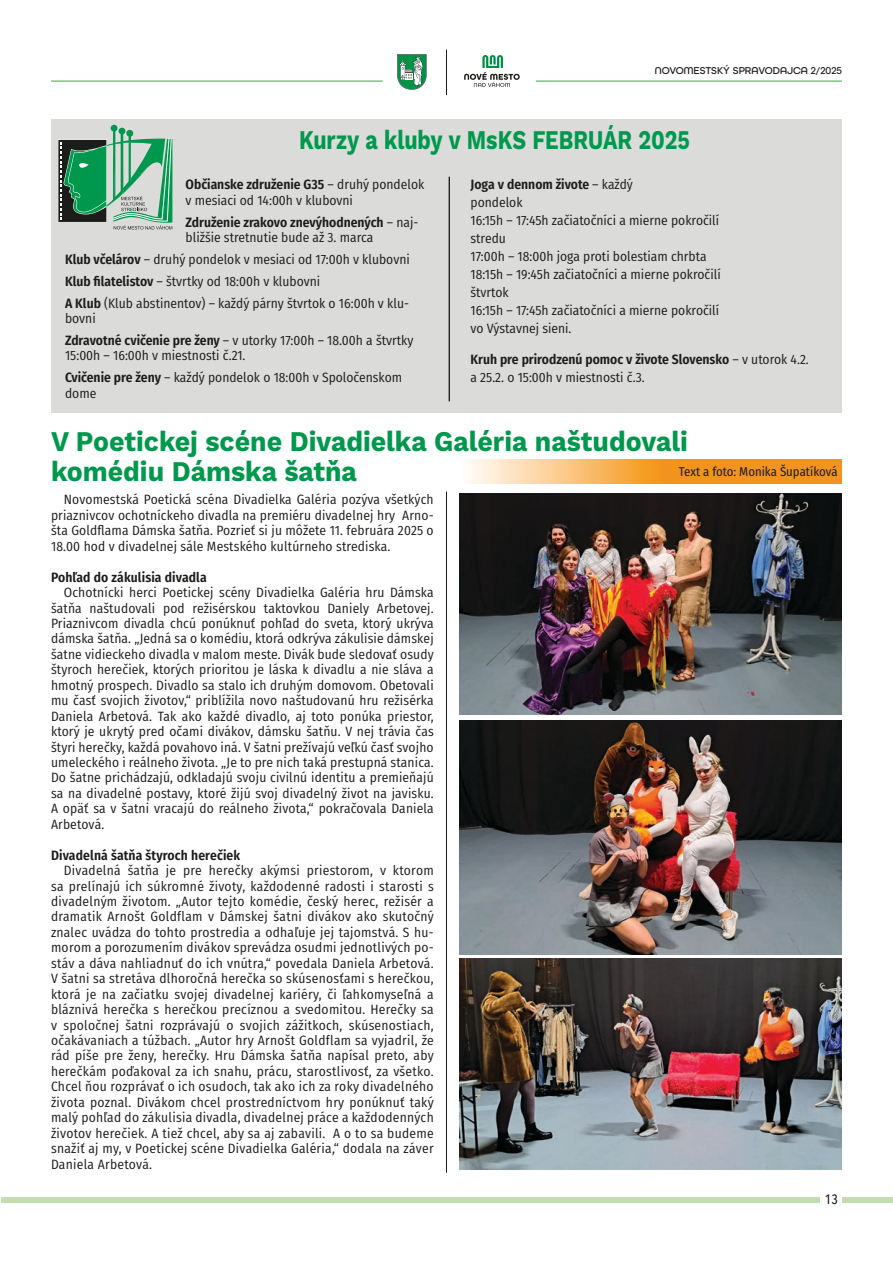
<style>
.page{position:relative;width:893px;height:1263px;background:#fff}
.page>*{position:absolute;margin:0;border:0;box-sizing:border-box;transform-origin:0 0}
.t1{font:700 28.5px/30px "Work Sans";color:#00984d;scale:.93 1}
.t2{font:700 27px "Work Sans";color:#00984d;scale:.79 1}
.t3{font:13.5px/15.5px "Fira Sans Condensed";color:#1c1c1b}
.t4{font:600 13.5px "Fira Sans Condensed";letter-spacing:.01em;color:#1c1c1b}
.t5{font:500 13.5px "Avenir Next Condensed";color:#1c1c1b}
.t6{font:12.75px "Fira Sans Condensed";color:#1c1c1b}
.t7{font:500 10.5px "All Round Gothic";color:#1c1c1b}
.s1{font-weight:600}
</style>
<div class="page">
<hr style="left:536px;top:81px;width:306px;height:1px;background:#3aaa49">
<hr style="left:51px;top:81px;width:332px;height:1px;background:#3aaa49">
<div style="left:0;top:1197px;width:893px;height:6px;background:#c3ddb1"></div>
<div style="left:821px;top:1189px;width:21px;height:16px;background:#fff"></div>
<hr style="left:446px;top:50px;width:1px;height:45px;background:#1c1c1b">
<svg style="left:397px;top:54px;width:30px;height:36px"></svg>
<svg style="left:464px;top:55px;width:56px;height:32px"></svg>
<hr style="left:0;top:1165px;width:1px;height:98px;background:#fff">
<div style="left:51px;top:119px;width:791px;height:293px;background:#dbdbda"></div>
<svg style="left:58px;top:125px;width:114px;height:105px"></svg>
<hr style="left:449px;top:177px;width:1px;height:224px;background:#1c1c1b">
<hr style="left:446px;top:492px;width:1px;height:680px;background:#1c1c1b">
<svg style="left:469px;top:460px;width:373px;height:23px"></svg>
<img style="left:459px;top:493px;width:383px;height:221px">
<img style="left:459px;top:721px;width:383px;height:234px">
<img style="left:459px;top:959px;width:383px;height:210px">
<p class="t7" style="left:655px;top:64px;width:189px">NOVOMESTSKÝ SPRAVODAJCA 2/2025</p>
<h2 class="t2" style="left:299px;top:124px;width:496px">Kurzy a kluby v MsKS FEBRUÁR 2025</h2>
<p class="t3" style="left:186px;top:177px;width:240px"><span class="s1">Občianske združenie G35</span> – druhý pondelok v mesiaci od 14:00h v klubovni</p>
<p class="t3" style="left:186px;top:214px;width:234px"><span class="s1">Združenie zrakovo znevýhodnených</span> – naj&shy;bližšie stretnutie bude až 3. marca</p>
<p class="t3" style="left:65px;top:248px;width:346px;line-height:21.9px"><span class="s1">Klub včelárov</span> – druhý pondelok v mesiaci od 17:00h v klubovni<br><span class="s1">Klub filatelistov</span> – štvrtky od 18:00h v klubovni<br><span class="s1">A Klub</span> (Klub abstinentov) – každý párny štvrtok o 16:00h v klu-</p>
<p class="t3" style="left:65px;top:307px;width:350px;line-height:21.9px">bovni<br><span class="s1">Zdravotné cvičenie pre ženy</span> – v utorky 17:00h – 18.00h a štvrtky</p>
<p class="t3" style="left:65px;top:344px;width:339px;line-height:21.9px">15:00h – 16:00h v miestnosti č.21.<br><span class="s1">Cvičenie pre ženy</span> – každý pondelok o 18:00h v Spoločenskom</p>
<p class="t3" style="left:65px;top:385px;width:33px">dome</p>
<p class="t3" style="left:470px;top:175px;width:252px;line-height:18px"><span class="s1">Joga v dennom živote</span> – každý<br>pondelok<br>16:15h – 17:45h začiatočníci a mierne pokročilí stredu<br>17:00h – 18:00h joga proti bolestiam chrbta<br>18:15h – 19:45h začiatočníci a mierne pokročilí štvrtok<br>16:15h – 17:45h začiatočníci a mierne pokročilí vo Výstavnej sieni.</p>
<p class="t3" style="left:470px;top:350px;width:340px;line-height:18px"><span class="s1">Kruh pre prirodzenú pomoc v živote Slovensko</span> – v utorok 4.2. a 25.2. o 15:00h v miestnosti č.3.</p>
<h1 class="t1" style="left:51px;top:428px;width:686px">V Poetickej scéne Divadielka Galéria naštudovali komédiu Dámska šatňa</h1>
<p class="t6" style="left:679px;top:462px;width:160px">Text a foto: Monika Šupatíková</p>
<p class="t3" style="left:51px;top:492px;width:384px;text-align:justify;text-indent:13px">Novomestská Poetická scéna Divadielka Galéria pozýva všetkých priaznivcov ochotníckeho divadla na premiéru divadelnej hry Arno&shy;šta Goldflama Dámska šatňa. Pozrieť si ju môžete 11. februára 2025 o 18.00 hod v divadelnej sále Mestského kultúrneho strediska.</p>
<p class="t4" style="left:51px;top:566px;width:157px">Pohľad do zákulisia divadla</p>
<p class="t3" style="left:51px;top:584px;width:384px;text-align:justify;text-indent:13px">Ochotnícki herci Poetickej scény Divadielka Galéria hru Dámska šatňa naštudovali pod režisérskou taktovkou Daniely Arbetovej.<br>Priaznivcom divadla chcú ponúknuť pohľad do sveta, ktorý ukrýva dámska šatňa. „Jedná sa o komédiu, ktorá odkrýva zákulisie dámskej šatne vidieckeho divadla v malom meste. Divák bude sledovať osudy štyroch herečiek, ktorých prioritou je láska k divadlu a nie sláva a hmotný prospech. Divadlo sa stalo ich druhým domovom. Obetovali mu časť svojich životov,“ priblížila novo naštudovanú hru režisérka Daniela Arbetová. Tak ako každé divadlo, aj toto ponúka priestor, ktorý je ukrytý pred očami divákov, dámsku šatňu. V nej trávia čas štyri herečky, každá povahovo iná. V šatni prežívajú veľkú časť svojho umeleckého i reálneho života. „Je to pre nich taká prestupná stanica.<br>Do šatne prichádzajú, odkladajú svoju civilnú identitu a premieňajú sa na divadelné postavy, ktoré žijú svoj divadelný život na javisku.<br>A opäť sa v šatni vracajú do reálneho života,“ pokračovala Daniela Arbetová.</p>
<p class="t4" style="left:51px;top:844px;width:191px">Divadelná šatňa štyroch herečiek</p>
<p class="t3" style="left:51px;top:862px;width:384px;text-align:justify;text-indent:13px">Divadelná šatňa je pre herečky akýmsi priestorom, v ktorom sa prelínajú ich súkromné životy, každodenné radosti i starosti s divadelným životom. „Autor tejto komédie, český herec, režisér a dramatik Arnošt Goldflam v Dámskej šatni divákov ako skutočný znalec uvádza do tohto prostredia a odhaľuje jej tajomstvá. S hu&shy;morom a porozumením divákov sprevádza osudmi jednotlivých po&shy;stáv a dáva nahliadnuť do ich vnútra,“ povedala Daniela Arbetová.<br>V šatni sa stretáva dlhoročná herečka so skúsenosťami s herečkou, ktorá je na začiatku svojej divadelnej kariéry, či ľahkomyseľná a bláznivá herečka s herečkou precíznou a svedomitou. Herečky sa v spoločnej šatni rozprávajú o svojich zážitkoch, skúsenostiach, očakávaniach a túžbach. „Autor hry Arnošt Goldflam sa vyjadril, že rád píše pre ženy, herečky. Hru Dámska šatňa napísal preto, aby herečkám poďakoval za ich snahu, prácu, starostlivosť, za všetko.<br>Chcel ňou rozprávať o ich osudoch, tak ako ich za roky divadelného života poznal. Divákom chcel prostredníctvom hry ponúknuť taký malý pohľad do zákulisia divadla, divadelnej práce a každodenných životov herečiek. A tiež chcel, aby sa aj zabavili. A o to sa budeme snažiť aj my, v Poetickej scéne Divadielka Galéria,“ dodala na záver Daniela Arbetová.</p>
<p class="t5" style="left:825px;top:1191px;width:15px">13</p>
</div>
